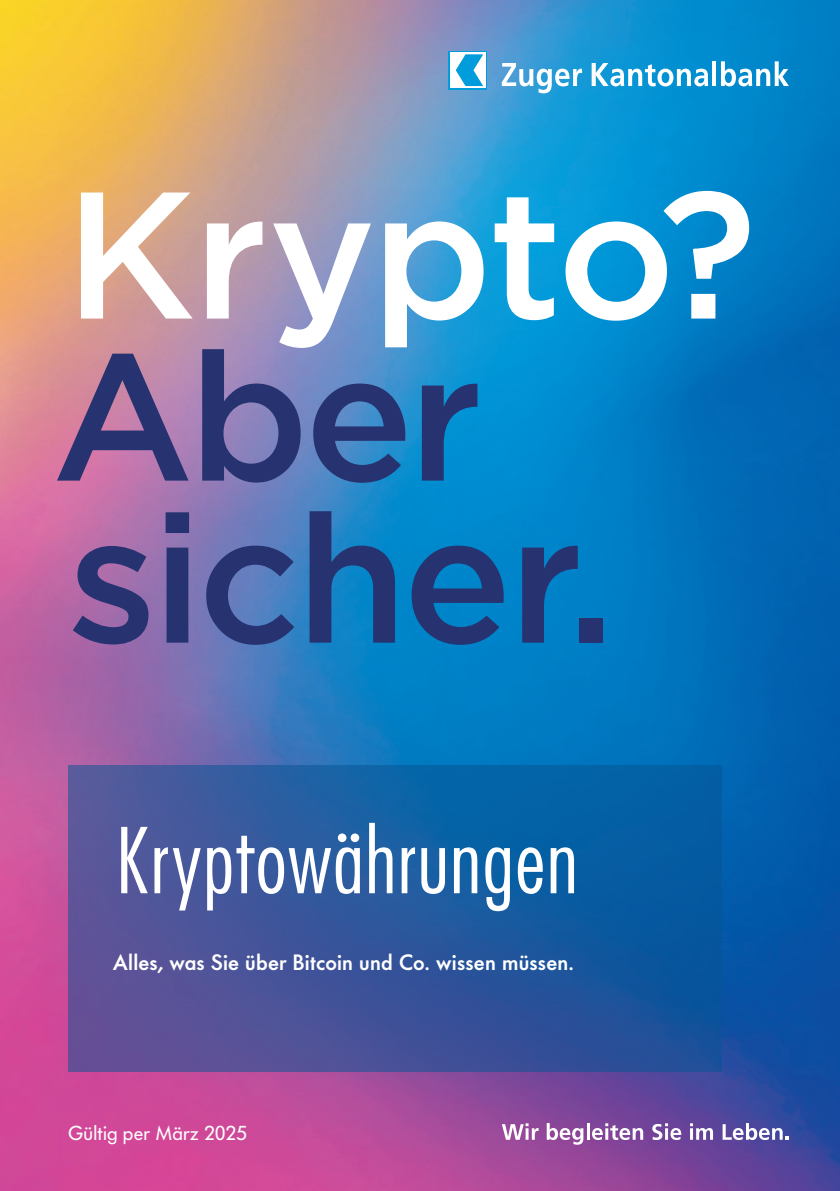
<style>
.page{position:relative;width:840px;height:1191px;background:#fff}
.page>*{position:absolute;margin:0;border:0;box-sizing:border-box;transform-origin:0 0}
.t1{font:500 180px/162px "Gotham Pro";letter-spacing:-.03em;color:#263370}
.t2{font:500 180px "Gotham Pro";letter-spacing:-.02em;color:#fff}
.t3{font:88px "Futuraaconddlight CL";letter-spacing:.015em;color:#fff}
.t4{font:500 22px "Futura BQ";letter-spacing:.01em;color:#fff}
.t5{font:20px "Futura BQ";letter-spacing:.01em;color:#fff}
</style>
<div class="page">
<img style="left:0;top:0;width:839px;height:1191px">
<svg style="left:501px;top:63px;width:80px;height:30px"></svg>
<svg style="left:591px;top:63px;width:116px;height:23px"></svg>
<svg style="left:711px;top:61px;width:4px;height:25px"></svg>
<svg style="left:720px;top:61px;width:68px;height:25px"></svg>
<svg style="left:448px;top:51px;width:38px;height:38px"></svg>
<div style="left:449px;top:52px;width:36px;height:36px;background:#fff"></div>
<svg style="left:455px;top:54px;width:28px;height:32px"></svg>
<svg style="left:501px;top:1123px;width:37px;height:16px"></svg>
<svg style="left:546px;top:1123px;width:37px;height:21px"></svg>
<hr style="left:586px;top:1123px;width:3px;height:16px;background:#fff">
<svg style="left:591px;top:1123px;width:51px;height:17px"></svg>
<svg style="left:652px;top:1123px;width:29px;height:17px"></svg>
<svg style="left:689px;top:1123px;width:23px;height:16px"></svg>
<svg style="left:722px;top:1123px;width:66px;height:17px"></svg>
<svg style="left:68px;top:765px;width:652px;height:306px"></svg>
<h1 class="t2" style="left:65px;top:152px;width:693px">Krypto?</h1>
<h1 class="t1" style="left:52px;top:332px;width:564px">Aber sicher.</h1>
<h2 class="t3" style="left:116px;top:805px;width:463px">Kryptowährungen</h2>
<p class="t4" style="left:113px;top:947px;width:462px">Alles, was Sie über Bitcoin und Co. wissen müssen.</p>
<p class="t5" style="left:68px;top:1120px;width:181px">Gültig per März 2025</p>
</div>
